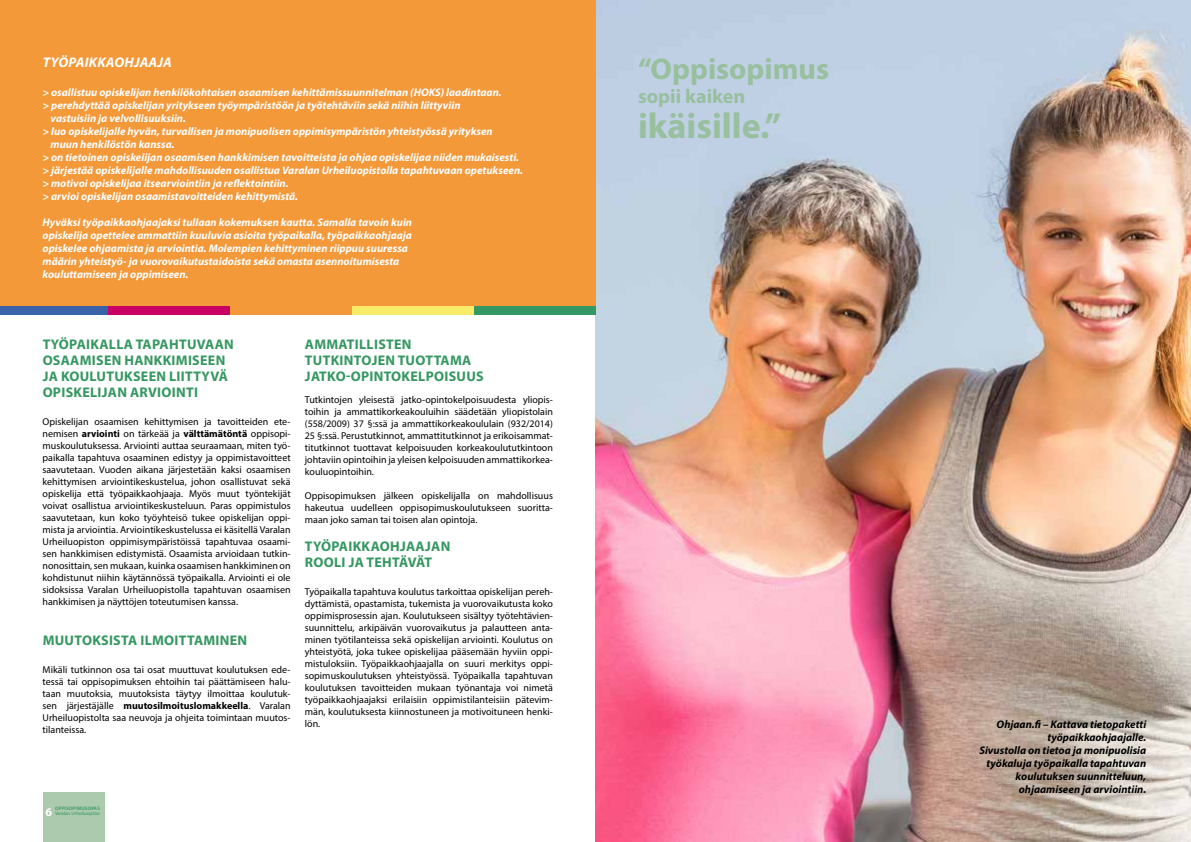
<style>
.page{position:relative;width:1191px;height:842px;background:#fff}
.page>*{position:absolute;margin:0;border:0;box-sizing:border-box;transform-origin:0 0}
.t1{font:700 36px "Myriad Pro";color:#98bf9e}
.t2{font:700 30px "Myriad Pro";color:#98bf9e}
.t3{font:700 20px "Myriad Pro";color:#98bf9e}
.t4{font:700 14px/16px "Myriad Pro";letter-spacing:.02em;color:#359761}
.t5{font:italic 700 14px "Myriad Pro";letter-spacing:.02em;color:#fff}
.t6{font:700 12px "Myriad Pro";color:#fff}
.t7{font:italic 700 11px/13px "Myriad Pro";color:#fff}
.t8{font:italic 700 11px/13px "Myriad Pro";color:#000;text-align:right}
.t9{font:10px/12px "Myriad Pro";color:#000;text-align:justify}
.t10{font:5px "Myriad Pro";color:#359761}
.t11{font:600 5px "Myriad Pro";letter-spacing:.035em;color:#359761}
.s1{font-weight:700}
</style>
<div class="page">
<div style="left:43px;top:792px;width:62px;height:50px;background:#abcaae"></div>
<img style="left:595px;top:0;width:596px;height:842px">
<div style="left:0;top:0;width:595px;height:310px;background:#f3993a"></div>
<div style="left:230px;top:306px;width:121px;height:9px;background:#f3993a"></div>
<div style="left:473px;top:306px;width:122px;height:9px;background:#359761"></div>
<div style="left:351px;top:306px;width:122px;height:9px;background:#f7eb68"></div>
<div style="left:0;top:306px;width:108px;height:9px;background:#3861a7"></div>
<div style="left:108px;top:306px;width:122px;height:9px;background:#c90063"></div>
<h3 class="t5" style="left:43px;top:53px;width:131px">TYÖPAIKKAOHJAAJA</h3>
<p class="t7" style="left:43px;top:86px;width:461px">&gt; osallistuu opiskelijan henkilökohtaisen osaamisen kehittämissuunnitelman (HOKS) laadintaan.</p>
<p class="t7" style="left:43px;top:99px;width:419px">&gt; perehdyttää opiskelijan yritykseen työympäristöön ja työtehtäviin sekä niihin liittyviin</p>
<p class="t7" style="left:51px;top:112px;width:137px">vastuisiin ja velvollisuuksiin.</p>
<p class="t7" style="left:43px;top:125px;width:452px">&gt; luo opiskelijalle hyvän, turvallisen ja monipuolisen oppimisympäristön yhteistyössä yrityksen</p>
<p class="t7" style="left:51px;top:138px;width:126px">muun henkilöstön kanssa.</p>
<p class="t7" style="left:43px;top:151px;width:478px">&gt; on tietoinen opiskelijan osaamisen hankkimisen tavoitteista ja ohjaa opiskelijaa niiden mukaisesti.</p>
<p class="t7" style="left:43px;top:164px;width:482px">&gt; järjestää opiskelijalle mahdollisuuden osallistua Varalan Urheiluopistolla tapahtuvaan opetukseen.</p>
<p class="t7" style="left:43px;top:177px;width:248px">&gt; motivoi opiskelijaa itsearviointiin ja reflektointiin.</p>
<p class="t7" style="left:43px;top:190px;width:257px">&gt; arvioi opiskelijan osaamistavoitteiden kehittymistä.</p>
<p class="t7" style="left:43px;top:216px;width:371px">Hyväksi työpaikkaohjaajaksi tullaan kokemuksen kautta. Samalla tavoin kuin opiskelija opettelee ammattiin kuuluvia asioita työpaikalla, työpaikkaohjaaja opiskelee ohjaamista ja arviointia. Molempien kehittyminen riippuu suuressa määrin yhteistyö- ja vuorovaikutustaidoista sekä omasta asennoitumisesta kouluttamiseen ja oppimiseen.</p>
<h3 class="t4" style="left:43px;top:335px;width:193px">TYÖPAIKALLA TAPAHTUVAAN<br>OSAAMISEN HANKKIMISEEN<br>JA KOULUTUKSEEN LIITTYVÄ<br>OPISKELIJAN ARVIOINTI</h3>
<p class="t9" style="left:43px;top:415px;width:250px">Opiskelijan osaamisen kehittymisen ja tavoitteiden ete&shy;nemisen <span class="s1">arviointi</span> on tärkeää ja <span class="s1">välttämätöntä</span> oppisopi&shy;muskoulutuksessa. Arviointi auttaa seuraamaan, miten työ&shy;paikalla tapahtuva osaaminen edistyy ja oppimistavoitteet saavutetaan. Vuoden aikana järjestetään kaksi osaamisen kehittymisen arviointikeskustelua, johon osallistuvat sekä opiskelija että työpaikkaohjaaja. Myös muut työntekijät voivat osallistua arviointikeskusteluun. Paras oppimistulos saavutetaan, kun koko työyhteisö tukee opiskelijan oppi&shy;mista ja arviointia. Arviointikeskustelussa ei käsitellä Varalan Urheiluopiston oppimisympäristöissä tapahtuvaa osaami&shy;sen hankkimisen edistymistä. Osaamista arvioidaan tutkin&shy;nonosittain, sen mukaan, kuinka osaamisen hankkiminen on kohdistunut niihin käytännössä työpaikalla. Arviointi ei ole sidoksissa Varalan Urheiluopistolla tapahtuvan osaamisen hankkimisen ja näyttöjen toteutumisen kanssa.</p>
<h3 class="t4" style="left:43px;top:631px;width:206px">MUUTOKSISTA ILMOITTAMINEN</h3>
<p class="t9" style="left:43px;top:663px;width:250px">Mikäli tutkinnon osa tai osat muuttuvat koulutuksen ede&shy;tessä tai oppisopimuksen ehtoihin tai päättämiseen halu&shy;taan muutoksia, muutoksista täytyy ilmoittaa koulutuk&shy;sen järjestäjälle <span class="s1">muutosilmoituslomakkeella</span>. Varalan Urheiluopistolta saa neuvoja ja ohjeita toimintaan muutos&shy;tilanteissa.</p>
<h3 class="t4" style="left:305px;top:335px;width:180px">AMMATILLISTEN<br>TUTKINTOJEN TUOTTAMA<br>JATKO-OPINTOKELPOISUUS</h3>
<p class="t9" style="left:305px;top:393px;width:250px">Tutkintojen yleisestä jatko-opintokelpoisuudesta yliopis&shy;toihin ja ammattikorkeakouluihin säädetään yliopistolain (558/2009) 37 §:ssä ja ammattikorkeakoululain (932/2014)<br>25 §:ssä. Perustutkinnot, ammattitutkinnot ja erikoisammat&shy;titutkinnot tuottavat kelpoisuuden korkeakoulututkintoon johtaviin opintoihin ja yleisen kelpoisuuden ammattikorkea&shy;kouluopintoihin.</p>
<p class="t9" style="left:305px;top:489px;width:250px">Oppisopimuksen jälkeen opiskelijalla on mahdollisuus hakeutua uudelleen oppisopimuskoulutukseen suoritta&shy;maan joko saman tai toisen alan opintoja.</p>
<h3 class="t4" style="left:305px;top:537px;width:147px">TYÖPAIKKAOHJAAJAN<br>ROOLI JA TEHTÄVÄT</h3>
<p class="t9" style="left:305px;top:585px;width:250px">Työpaikalla tapahtuva koulutus tarkoittaa opiskelijan pereh&shy;dyttämistä, opastamista, tukemista ja vuorovaikutusta koko oppimisprosessin ajan. Koulutukseen sisältyy työtehtävien&shy;suunnittelu, arkipäivän vuorovaikutus ja palautteen anta&shy;minen työtilanteissa sekä opiskelijan arviointi. Koulutus on yhteistyötä, joka tukee opiskelijaa pääsemään hyviin oppi&shy;mistuloksiin. Työpaikkaohjaajalla on suuri merkitys oppi&shy;sopimuskoulutuksen yhteistyössä. Työpaikalla tapahtuvan koulutuksen tavoitteiden mukaan työnantaja voi nimetä työpaikkaohjaajaksi erilaisiin oppimistilanteisiin pätevim&shy;män, koulutuksesta kiinnostuneen ja motivoituneen henki&shy;lön.</p>
<p class="t6" style="left:45px;top:804px;width:8px">6</p>
<p class="t11" style="left:55px;top:805px;width:46px">OPPISOPIMUSOPAS</p>
<p class="t10" style="left:55px;top:810px;width:46px">Varalan Urheiluopisto</p>
<h2 class="t2" style="left:638px;top:50px;width:192px">“Oppisopimus</h2>
<h3 class="t3" style="left:638px;top:83px;width:108px">sopii kaiken</h3>
<h1 class="t1" style="left:638px;top:103px;width:145px">ikäisille.”</h1>
<p class="t8" style="left:979px;top:718px;width:168px">Ohjaan.fi – Kattava tietopaketti työpaikkaohjaajalle.<br>Sivustolla on tietoa ja monipuolisia työkaluja työpaikalla tapahtuvan koulutuksen suunnitteluun, ohjaamiseen ja arviointiin.</p>
</div>
